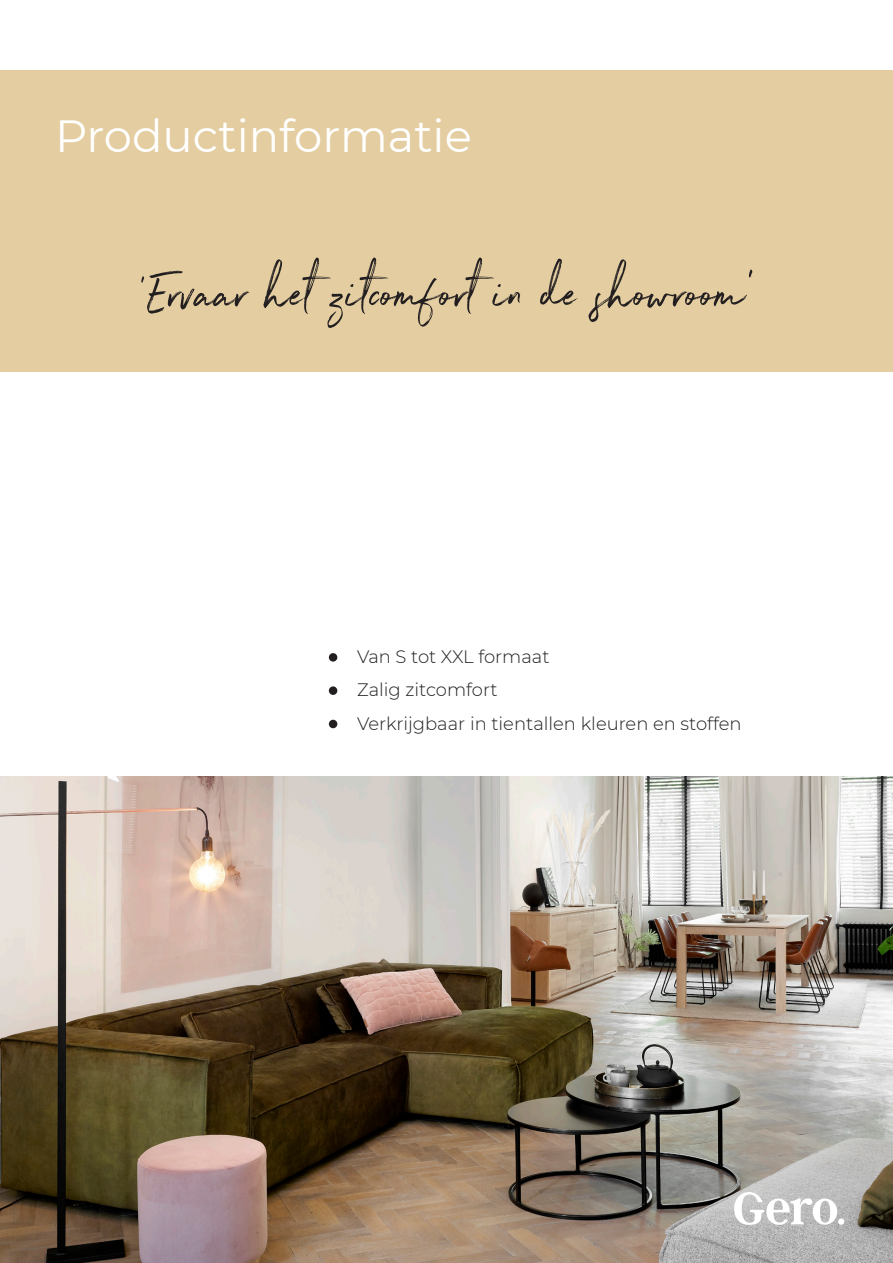
<style>
.page{position:relative;width:893px;height:1263px;background:#fff}
.page>*{position:absolute;margin:0;border:0;box-sizing:border-box;transform-origin:0 0}
.t1{font:57.75px "Northwell";color:#231f20}
.t2{font:45px "Montserrat";color:#fff}
.t3{font:300 18px "Montserrat";color:#231f20}
.s1{font-size:71.25px}
</style>
<div class="page">
<div style="left:0;top:70px;width:893px;height:302px;background:#e4cea1"></div>
<img style="left:0;top:776px;width:893px;height:487px">
<div style="left:329px;top:720px;width:8px;height:8px;background:#231f20;border-radius:50%"></div>
<div style="left:329px;top:686px;width:8px;height:9px;background:#231f20;border-radius:50%"></div>
<div style="left:329px;top:653px;width:8px;height:9px;background:#231f20;border-radius:50%"></div>
<svg style="left:734px;top:1192px;width:110px;height:34px"></svg>
<p class="t2" style="left:55px;top:105px;width:418px">Productinformatie</p>
<p class="t1" style="left:138px;top:251px;width:618px">‘Ervaar het zitcomfort in de showroom<span class="s1">’</span></p>
<p class="t3" style="left:357px;top:644px;width:194px">Van S tot XXL formaat</p>
<p class="t3" style="left:357px;top:678px;width:142px">Zalig zitcomfort</p>
<p class="t3" style="left:357px;top:711px;width:386px">Verkrijgbaar in tientallen kleuren en stoffen</p>
</div>
